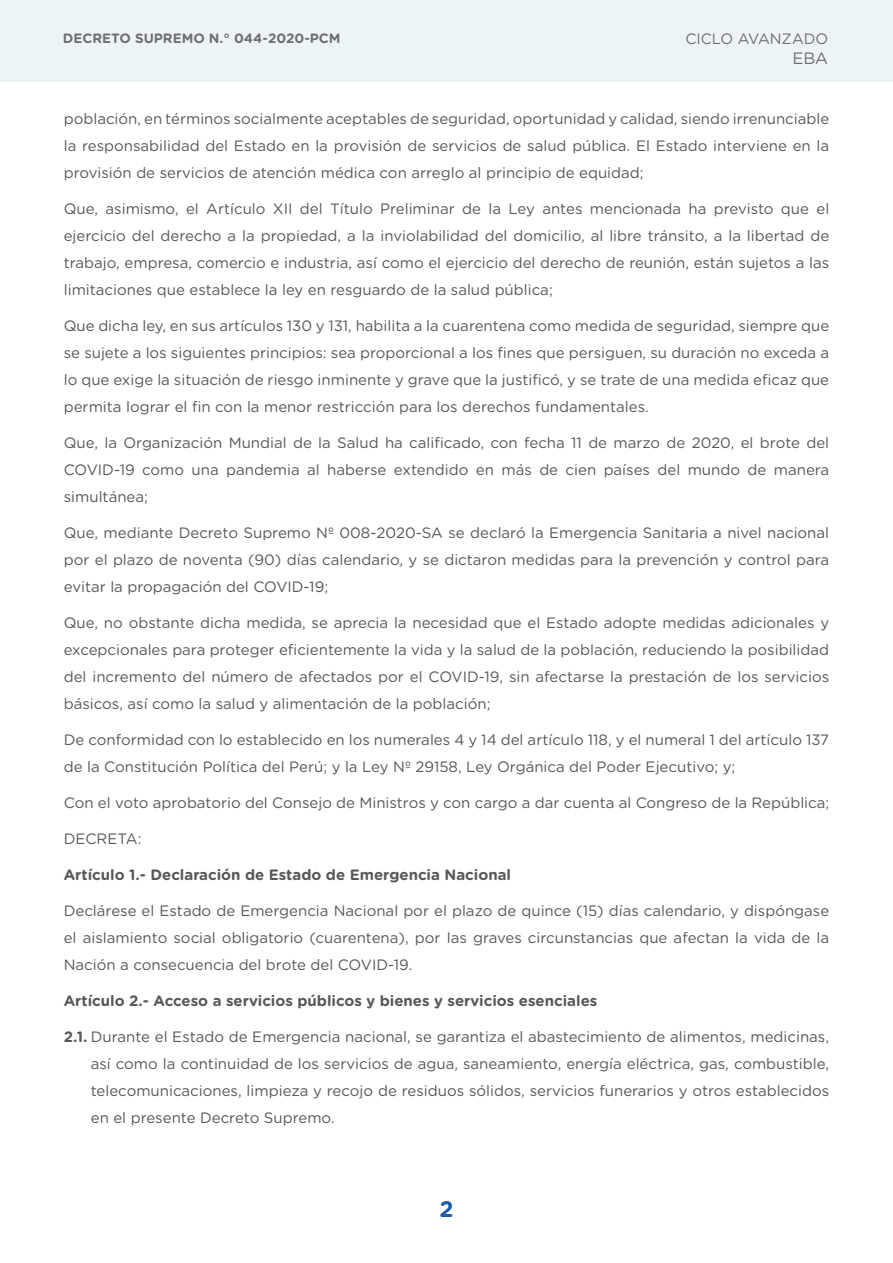
<style>
.page{position:relative;width:893px;height:1263px;background:#fff}
.page>*{position:absolute;margin:0;border:0;box-sizing:border-box;transform-origin:0 0}
.t1{font:700 22.5px "Gotham Rounded";color:#2059a8}
.t2{font:16.5px "Gotham Rounded";color:#6d6e71}
.t3{font:15px/27px "Gotham Rounded";color:#57585a;text-align:justify}
.t4{font:700 15px "Gotham Rounded";color:#57585a}
.t5{font:15px "Gotham Rounded";color:#6d6e71}
.t6{font:700 13.5px "Gotham Rounded";color:#6d6e71}
.s1{font-weight:700}
</style>
<div class="page">
<div style="left:0;top:0;width:893px;height:82px;background:#edf4f8"></div>
<p class="t6" style="left:63px;top:30px;width:279px">DECRETO SUPREMO N.° 044-2020-PCM</p>
<p class="t5" style="left:685px;top:30px;width:144px">CICLO AVANZADO</p>
<p class="t2" style="left:792px;top:48px;width:37px">EBA</p>
<p class="t3" style="left:64px;top:105px;width:767px">población, en términos socialmente aceptables de seguridad, oportunidad y calidad, siendo irrenunciable la responsabilidad del Estado en la provisión de servicios de salud pública. El Estado interviene en la provisión de servicios de atención médica con arreglo al principio de equidad;</p>
<p class="t3" style="left:64px;top:195px;width:767px">Que, asimismo, el Artículo XII del Título Preliminar de la Ley antes mencionada ha previsto que el ejercicio del derecho a la propiedad, a la inviolabilidad del domicilio, al libre tránsito, a la libertad de trabajo, empresa, comercio e industria, así como el ejercicio del derecho de reunión, están sujetos a las limitaciones que establece la ley en resguardo de la salud pública;</p>
<p class="t3" style="left:64px;top:312px;width:767px">Que dicha ley, en sus artículos 130 y 131, habilita a la cuarentena como medida de seguridad, siempre que se sujete a los siguientes principios: sea proporcional a los fines que persiguen, su duración no exceda a lo que exige la situación de riesgo inminente y grave que la justificó, y se trate de una medida eficaz que permita lograr el fin con la menor restricción para los derechos fundamentales.</p>
<p class="t3" style="left:64px;top:429px;width:767px">Que, la Organización Mundial de la Salud ha calificado, con fecha 11 de marzo de 2020, el brote del COVID-19 como una pandemia al haberse extendido en más de cien países del mundo de manera simultánea;</p>
<p class="t3" style="left:64px;top:519px;width:767px">Que, mediante Decreto Supremo Nº 008-2020-SA se declaró la Emergencia Sanitaria a nivel nacional por el plazo de noventa (90) días calendario, y se dictaron medidas para la prevención y control para evitar la propagación del COVID-19;</p>
<p class="t3" style="left:64px;top:609px;width:767px">Que, no obstante dicha medida, se aprecia la necesidad que el Estado adopte medidas adicionales y excepcionales para proteger eficientemente la vida y la salud de la población, reduciendo la posibilidad del incremento del número de afectados por el COVID-19, sin afectarse la prestación de los servicios básicos, así como la salud y alimentación de la población;</p>
<p class="t3" style="left:64px;top:726px;width:767px">De conformidad con lo establecido en los numerales 4 y 14 del artículo 118, y el numeral 1 del artículo 137 de la Constitución Política del Perú; y la Ley Nº 29158, Ley Orgánica del Poder Ejecutivo; y;</p>
<p class="t3" style="left:64px;top:789px;width:767px">Con el voto aprobatorio del Consejo de Ministros y con cargo a dar cuenta al Congreso de la República;</p>
<p class="t3" style="left:64px;top:825px;width:79px">DECRETA:</p>
<p class="t4" style="left:64px;top:866px;width:449px">Artículo 1.- Declaración de Estado de Emergencia Nacional</p>
<p class="t3" style="left:64px;top:897px;width:767px">Declárese el Estado de Emergencia Nacional por el plazo de quince (15) días calendario, y dispóngase el aislamiento social obligatorio (cuarentena), por las graves circunstancias que afectan la vida de la Nación a consecuencia del brote del COVID-19.</p>
<p class="t4" style="left:64px;top:992px;width:535px">Artículo 2.- Acceso a servicios públicos y bienes y servicios esenciales</p>
<p class="t3" style="left:91px;top:1023px;width:740px;text-indent:-27px"><span class="s1">2.1.</span> Durante el Estado de Emergencia nacional, se garantiza el abastecimiento de alimentos, medicinas, así como la continuidad de los servicios de agua, saneamiento, energía eléctrica, gas, combustible, telecomunicaciones, limpieza y recojo de residuos sólidos, servicios funerarios y otros establecidos en el presente Decreto Supremo.</p>
<h1 class="t1" style="left:439px;top:1196px;width:16px">2</h1>
</div>
